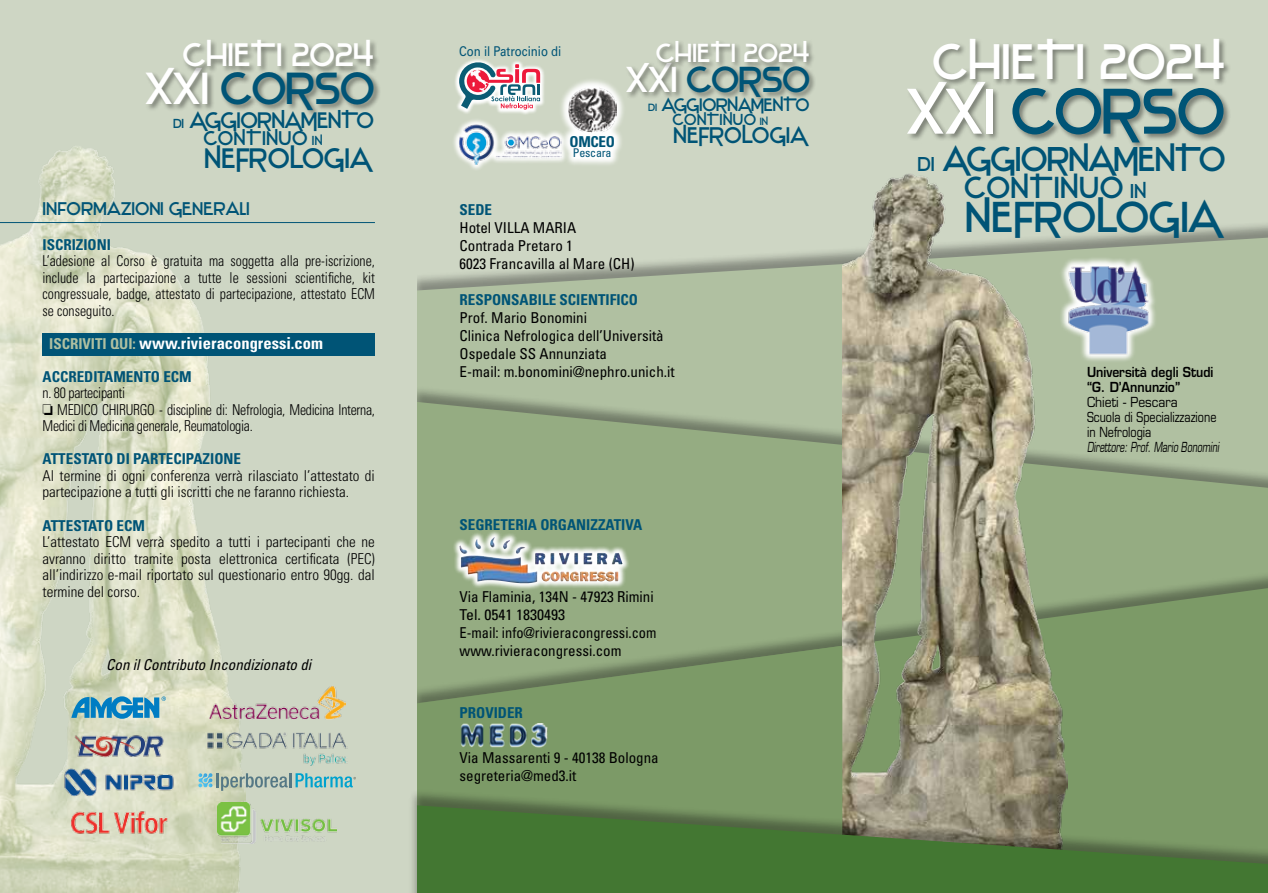
<style>
.page{position:relative;width:1268px;height:893px;background:#fff}
.page>*{position:absolute;margin:0;border:0;box-sizing:border-box;transform-origin:0 0}
.t1{font:63px "Stentiga";letter-spacing:-.02em;color:#005476}
.t2{font:48.9px "Stentiga";color:#fff}
.t3{font:43.95px "Stentiga";letter-spacing:-.02em;color:#005476}
.t4{font:42.3px "Stentiga";color:#005476}
.t5{font:35.4px "Stentiga";letter-spacing:-.02em;color:#005476}
.t6{font:33.6px "Stentiga";letter-spacing:-.02em;color:#005476}
.t7{font:31.95px "Stentiga";color:#fff}
.t8{font:29.7px "Stentiga";letter-spacing:.02em;color:#005476}
.t9{font:27.6px "Stentiga";color:#005476}
.t10{font:25.65px "Stentiga";color:#fff}
.t11{font:22.2px "Stentiga";color:#005476}
.t12{font:21.9px "Stentiga";letter-spacing:-.02em;color:#005476}
.t13{font:19.35px "Stentiga";letter-spacing:.02em;color:#005476}
.t14{font:18px "Stentiga";color:#005476}
.t15{font:17.7px "Stentiga";letter-spacing:-.02em;color:#005476}
.t16{font:700 condensed 16.5px "Univers LT Std";color:#fff}
.t17{font:15.6px "Stentiga";letter-spacing:.02em;color:#005476}
.t18{font:condensed 15px/18px "Univers LT Std";color:#000}
.t19{font:300 condensed 15px/16.5px "Univers LT Std";color:#000}
.t20{font:300 condensed 15px/16.5px "Univers LT Std";color:#000;text-align:justify;scale:.92 1}
.t21{font:700 condensed 15px "Univers LT Std";color:#005476}
.t22{font:300 condensed 15px/16.5px "Univers LT Std";letter-spacing:-.02em;color:#000;scale:.92 1}
.t23{font:italic condensed 15px "Univers LT Std";color:#000}
.t24{font:13.5px/15px "Eurostile LT Std";color:#000;scale:.9 1}
.t25{font:600 13.5px/15px "Eurostile LT Std";color:#000;scale:.9 1}
.t26{font:italic 13.5px "Eurostile LT Std";color:#000;scale:.65 1}
.t27{font:13.5px "Univers LT Std";color:#005476;scale:.85 1}
.t28{font:condensed 12px "Univers LT Std";letter-spacing:-.02em;color:#005476}
.s1{color:#fff}
.s2{font-size:12.75px}
.s3{font-size:15px;color:#b0c0a1}
.s4{font-size:10.35px}
.s5{font-size:19.65px}
</style>
<div class="page">
<div style="left:417px;top:0;width:850px;height:893px;background:#ced6c4"></div>
<svg style="left:417px;top:238px;width:850px;height:148px;background:#b2c0a4"></svg>
<div style="left:408px;top:386px;width:859px;height:507px;background:#000;opacity:.35"></div>
<svg style="left:417px;top:402px;width:850px;height:167px;background:#98ad86"></svg>
<div style="left:408px;top:569px;width:859px;height:324px;background:#000;opacity:.35"></div>
<svg style="left:417px;top:588px;width:850px;height:201px;background:#849f70"></svg>
<img style="left:842px;top:174px;width:225px;height:615px">
<svg style="left:1058px;top:256px;width:99px;height:107px;fill:#b0c0a1"></svg>
<img style="left:1065px;top:263px;width:85px;height:93px">
<div style="left:906px;top:80px;width:324px;height:69px;background:#000;opacity:.4"></div>
<div style="left:932px;top:38px;width:299px;height:49px;background:#000;opacity:.4"></div>
<div style="left:0;top:0;width:417px;height:893px;background:#ced6c4"></div>
<img style="left:0;top:146px;width:246px;height:747px">
<svg style="left:417px;top:646px;width:425px;height:143px;background:#7e9a69"></svg>
<div style="left:408px;top:789px;width:859px;height:104px;background:#000;opacity:.35"></div>
<svg style="left:417px;top:805px;width:850px;height:88px;background:#547c42"></svg>
<div style="left:625px;top:62px;width:191px;height:42px;background:#000;opacity:.4"></div>
<div style="left:655px;top:39px;width:161px;height:31px;background:#000;opacity:.4"></div>
<div style="left:145px;top:67px;width:236px;height:50px;background:#000;opacity:.4"></div>
<div style="left:182px;top:39px;width:199px;height:35px;background:#000;opacity:.4"></div>
<hr style="left:0;top:222px;width:375px;height:1px;background:#005476">
<img style="left:451px;top:530px;width:179px;height:61px">
<img style="left:475px;top:537px;width:20px;height:11px">
<img style="left:459px;top:723px;width:88px;height:25px">
<svg style="left:455px;top:59px;width:89px;height:55px"></svg>
<svg style="left:459px;top:61px;width:81px;height:49px;background:#beabb3"></svg>
<div style="left:43px;top:333px;width:332px;height:23px;background:#005476"></div>
<img style="left:62px;top:767px;width:114px;height:29px">
<svg style="left:198px;top:773px;width:158px;height:18px"></svg>
<img style="left:74px;top:735px;width:89px;height:23px">
<svg style="left:71px;top:696px;width:95px;height:23px"></svg>
<img style="left:209px;top:685px;width:136px;height:35px">
<img style="left:69px;top:809px;width:99px;height:26px">
<img style="left:217px;top:802px;width:119px;height:42px">
<svg style="left:454px;top:120px;width:35px;height:49px"></svg>
<img style="left:458px;top:124px;width:100px;height:41px">
<svg style="left:558px;top:77px;width:68px;height:88px"></svg>
<img style="left:568px;top:87px;width:48px;height:45px">
<img style="left:207px;top:731px;width:140px;height:35px">
<h3 class="t7" style="left:183px;top:36px;width:192px">CHIETI 2024</h3>
<h3 class="t3" style="left:145px;top:62px;width:231px"><span class="s1">XXI</span> CORSO</h3>
<h3 class="t12" style="left:173px;top:107px;width:202px"><span class="s2">DI</span> AGGIORNAMENTO</h3>
<p class="t13" style="left:203px;top:127px;width:121px">CONTINUO <span class="s2">IN</span></p>
<h3 class="t9" style="left:204px;top:142px;width:168px">NEFROLOGIA</h3>
<p class="t14" style="left:43px;top:198px;width:209px">Informazioni Generali</p>
<p class="t21" style="left:43px;top:235px;width:70px">ISCRIZIONI</p>
<p class="t20" style="left:43px;top:253px;width:363px">L’adesione al Corso è gratuita ma soggetta alla pre-iscrizione, include la partecipazione a tutte le sessioni scientifiche, kit congressuale, badge, attestato di partecipazione, attestato ECM se conseguito.</p>
<p class="t16" style="left:49px;top:333px;width:275px"><span class="s3">ISCRIVITI QUI:</span> www.rivieracongressi.com</p>
<p class="t21" style="left:43px;top:367px;width:151px">ACCREDITAMENTO ECM</p>
<p class="t22" style="left:43px;top:385px;width:91px">n. 80 partecipanti</p>
<p class="t22" style="left:43px;top:401px;width:363px">□ MEDICO CHIRURGO - discipline di: Nefrologia, Medicina Interna,<br>Medici di Medicina generale, Reumatologia.</p>
<p class="t21" style="left:43px;top:450px;width:200px">ATTESTATO DI PARTECIPAZIONE</p>
<p class="t19" style="left:43px;top:467px;width:334px">Al termine di ogni conferenza verrà rilasciato l’attestato di partecipazione a tutti gli iscritti che ne faranno richiesta.</p>
<p class="t21" style="left:43px;top:516px;width:104px">ATTESTATO ECM</p>
<p class="t19" style="left:43px;top:533px;width:334px;text-align:justify">L’attestato ECM verrà spedito a tutti i partecipanti che ne avranno diritto tramite posta elettronica certificata (PEC) all’indirizzo e-mail riportato sul questionario entro 90gg. dal termine del corso.</p>
<p class="t23" style="left:106px;top:655px;width:206px">Con il Contributo Incondizionato di</p>
<p class="t27" style="left:459px;top:44px;width:122px">Con il Patrocinio di</p>
<p class="t21" style="left:569px;top:132px;width:47px">OMCEO</p>
<p class="t28" style="left:573px;top:146px;width:40px">Pescara</p>
<h3 class="t10" style="left:655px;top:37px;width:155px">CHIETI 2024</h3>
<h3 class="t5" style="left:625px;top:58px;width:186px"><span class="s1">XXI</span> CORSO</h3>
<p class="t15" style="left:648px;top:94px;width:163px"><span class="s4">DI</span> AGGIORNAMENTO</p>
<p class="t17" style="left:672px;top:110px;width:97px">CONTINUO <span class="s4">IN</span></p>
<h3 class="t11" style="left:673px;top:122px;width:135px">NEFROLOGIA</h3>
<p class="t21" style="left:459px;top:200px;width:34px">SEDE</p>
<p class="t18" style="left:459px;top:218px;width:176px">Hotel VILLA MARIA<br>Contrada Pretaro 1<br>6023 Francavilla al Mare (CH)</p>
<p class="t21" style="left:459px;top:290px;width:180px">RESPONSABILE SCIENTIFICO</p>
<p class="t18" style="left:459px;top:308px;width:217px">Prof. Mario Bonomini<br>Clinica Nefrologica dell’Università<br>Ospedale SS Annunziata<br>E-mail: m.bonomini@nephro.unich.it</p>
<p class="t21" style="left:459px;top:515px;width:184px">SEGRETERIA ORGANIZZATIVA</p>
<p class="t18" style="left:459px;top:587px;width:198px">Via Flaminia, 134N - 47923 Rimini<br>Tel. 0541 1830493<br>E-mail: info@rivieracongressi.com www.rivieracongressi.com</p>
<p class="t21" style="left:459px;top:703px;width:65px">PROVIDER</p>
<p class="t18" style="left:459px;top:748px;width:201px">Via Massarenti 9 - 40138 Bologna segreteria@med3.it</p>
<h2 class="t2" style="left:932px;top:33px;width:294px">CHIETI 2024</h2>
<h1 class="t1" style="left:906px;top:74px;width:321px"><span class="s1">XXI</span> CORSO</h1>
<h3 class="t6" style="left:917px;top:139px;width:309px"><span class="s5">DI</span> AGGIORNAMENTO</h3>
<h3 class="t8" style="left:963px;top:170px;width:184px">CONTINUO <span class="s5">IN</span></h3>
<h3 class="t4" style="left:965px;top:192px;width:257px">NEFROLOGIA</h3>
<p class="t25" style="left:1086px;top:364px;width:142px">Università degli Studi “G. D’Annunzio”</p>
<p class="t24" style="left:1086px;top:394px;width:145px">Chieti - Pescara<br>Scuola di Specializzazione in Nefrologia</p>
<p class="t26" style="left:1086px;top:439px;width:204px">Direttore: Prof. Mario Bonomini</p>
</div>
